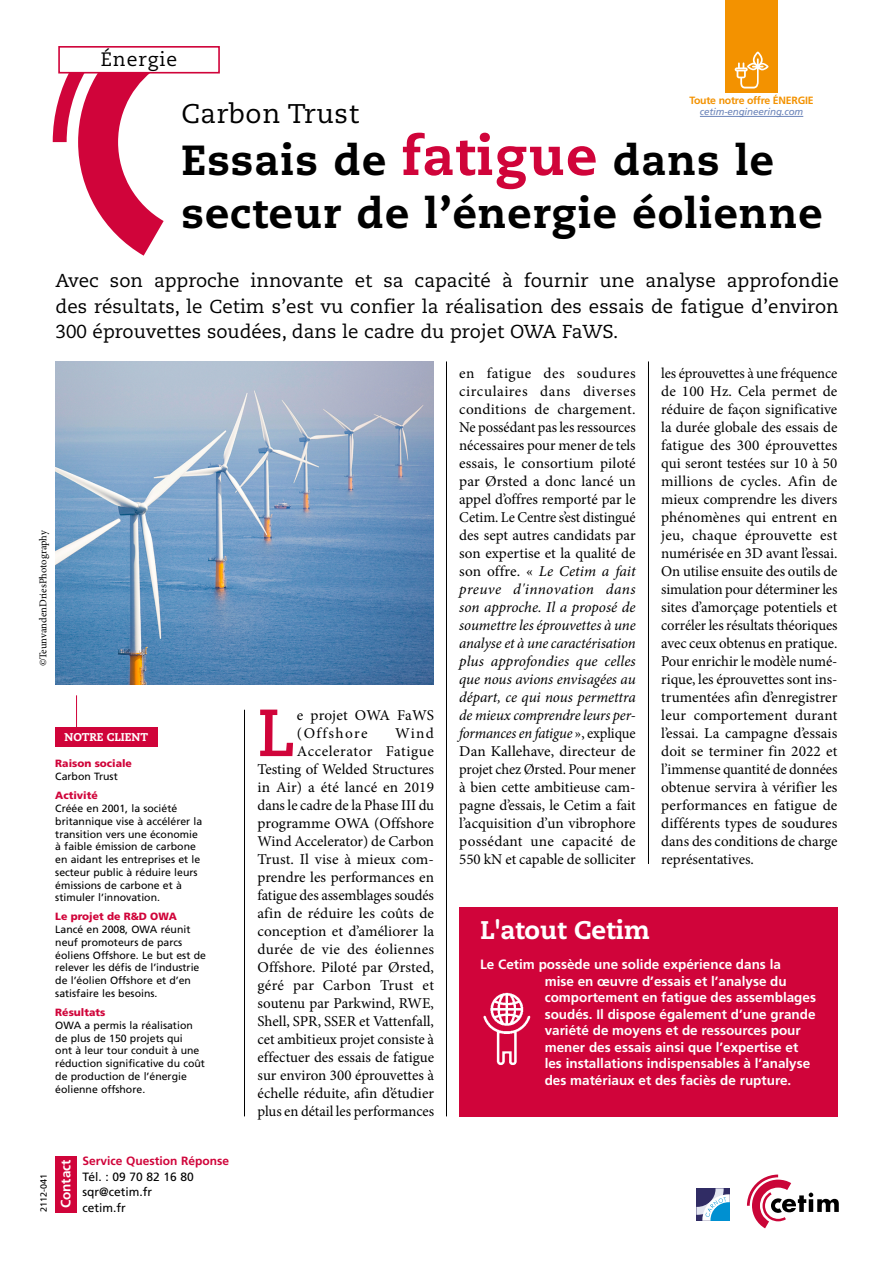
<style>
.page{position:relative;width:893px;height:1263px;background:#fff}
.page>*{position:absolute;margin:0;border:0;box-sizing:border-box;transform-origin:0 0}
.t1{font:700 66.45px "Caecilia";color:#d0043a}
.t2{font:800 42px/52.5px "Caecilia";letter-spacing:.025em;color:#000}
.t3{font:27px "Caecilia";letter-spacing:.025em;color:#000}
.t4{font:800 25.5px "Caecilia";color:#fff}
.t5{font:19.35px "Caecilia";letter-spacing:.05em;color:#000}
.t6{font:18.75px/25.5px "Caecilia";color:#000;text-align:justify}
.t7{font:15px/18px "Minion Pro";color:#000;text-align:justify}
.t8{font:700 13.5px/16.5px "Frutiger LT Std";color:#fff}
.t9{font:12px/15.8px "Frutiger LT Std";color:#000}
.t10{font:700 12px "Frutiger LT Std";color:#d0043a}
.t11{font:800 11.25px "Caecilia";color:#fff}
.t12{font:10.5px/12.8px "Frutiger LT Std";color:#000}
.t13{font:900 10.5px "Frutiger LT Std";color:#d0043a}
.t14{font:10.5px "Minion Pro";color:#000}
.t15{font:700 10.5px "Frutiger LT Std";letter-spacing:-.02em;color:#f39200}
.t16{font:italic 9.75px "Frutiger LT Std";letter-spacing:-.01em;color:#6b84b9}
.t17{font:9px "Frutiger LT Std";color:#000}
.s1{font-size:54px;color:#d0043a}
.s2{font-style:italic}
</style>
<div class="page">
<svg style="left:53px;top:74px;width:111px;height:182px"></svg>
<svg style="left:696px;top:1188px;width:34px;height:33px"></svg>
<svg style="left:747px;top:1174px;width:92px;height:54px"></svg>
<hr style="left:648px;top:361px;width:1px;height:503px;background:#000">
<hr style="left:446px;top:361px;width:1px;height:755px;background:#000">
<hr style="left:244px;top:710px;width:1px;height:406px;background:#000">
<hr style="left:76px;top:695px;width:1px;height:34px;background:#d0043a">
<div style="left:55px;top:727px;width:102px;height:19px;background:#d0043a"></div>
<img style="left:55px;top:361px;width:379px;height:323px">
<div style="left:55px;top:1156px;width:22px;height:56px;background:#d0043a"></div>
<div style="left:58px;top:46px;width:162px;height:28px;border:2px solid #d0043a"></div>
<div style="left:459px;top:907px;width:378px;height:209px;background:#d0043a"></div>
<img style="left:483px;top:992px;width:48px;height:73px">
<div style="left:725px;top:0;width:53px;height:93px;background:#f39200"></div>
<hr style="left:700px;top:116px;width:103px;height:1px;background:#6b84b9">
<svg style="left:735px;top:52px;width:33px;height:36px"></svg>
<p class="t5" style="left:101px;top:48px;width:78px">Énergie</p>
<p class="t15" style="left:689px;top:94px;width:126px">Toute notre offre ÉNERGIE</p>
<p class="t16" style="left:700px;top:106px;width:105px">cetim-engineering.com</p>
<h3 class="t3" style="left:181px;top:97px;width:179px">Carbon Trust</h3>
<h2 class="t2" style="left:181px;top:134px;width:643px">Essais de <span class="s1">fatigue</span> dans le secteur de l’énergie éolienne</h2>
<p class="t6" style="left:56px;top:268px;width:785px">Avec son approche innovante et sa capacité à fournir une analyse approfondie des résultats, le Cetim s’est vu confier la réalisation des essais de fatigue d’environ 300 éprouvettes soudées, dans le cadre du projet OWA FaWS.</p>
<p class="t14" style="left:36px;top:666px;width:138px;rotate:-90deg">©TeunvandenDriesPhotography</p>
<p class="t11" style="left:64px;top:730px;width:85px">NOTRE CLIENT</p>
<p class="t13" style="left:55px;top:757px;width:78px">Raison sociale</p>
<p class="t12" style="left:55px;top:770px;width:64px">Carbon Trust</p>
<p class="t13" style="left:55px;top:789px;width:44px">Activité</p>
<p class="t12" style="left:55px;top:802px;width:149px">Créée en 2001, la société britannique vise à accélérer la transition vers une économie à faible émission de carbone en aidant les entreprises et le secteur public à réduire leurs émissions de carbone et à stimuler l’innovation.</p>
<p class="t13" style="left:55px;top:910px;width:123px">Le projet de R&amp;D OWA</p>
<p class="t12" style="left:55px;top:923px;width:152px">Lancé en 2008, OWA réunit neuf promoteurs de parcs éoliens Offshore. Le but est de relever les défis de l’industrie de l’éolien Offshore et d’en satisfaire les besoins.</p>
<p class="t13" style="left:55px;top:1006px;width:52px">Résultats</p>
<p class="t12" style="left:55px;top:1019px;width:151px">OWA a permis la réalisation de plus de 150 projets qui<br>ont à leur tour conduit à une réduction significative du coût de production de l’énergie éolienne offshore.</p>
<p class="t17" style="left:38px;top:1212px;width:40px;rotate:-90deg">2112-041</p>
<p class="t8" style="left:58px;top:1208px;width:50px;rotate:-90deg">Contact</p>
<p class="t10" style="left:83px;top:1154px;width:148px">Service Question Réponse</p>
<p class="t9" style="left:83px;top:1168px;width:113px">Tél. : 09 70 82 16 80 sqr@cetim.fr</p>
<p class="t9" style="left:83px;top:1200px;width:45px">cetim.fr</p>
<h1 class="t1" style="left:258px;top:694px;width:41px">L</h1>
<p class="t7" style="left:297px;top:706px;width:139px">e projet OWA FaWS (Offshore</p>
<p class="t7" style="left:258px;top:724px;width:178px;text-align:right">Wind<br>Accelerator Fatigue<br>Testing of Welded Structures in Air) a été lancé en 2019 dans le cadre de la Phase III du programme OWA (Offshore<br>Wind Accelerator) de Carbon<br>Trust. Il vise à mieux com&shy;prendre les performances en fatigue des assemblages soudés afin de réduire les coûts de conception et d’améliorer la durée de vie des éoliennes<br>Offshore. Piloté par Ørsted, géré par Carbon Trust et soutenu par Parkwind, RWE,<br>Shell, SPR, SSER et Vattenfall, cet ambitieux projet consiste à effectuer des essais de fatigue sur environ 300 éprouvettes à échelle réduite, afin d’étudier plus en détail les performances</p>
<p class="t7" style="left:459px;top:364px;width:178px">en fatigue des soudures circulaires dans diverses conditions de chargement.<br>Ne possédant pas les ressources nécessaires pour mener de tels essais, le consortium piloté par Ørsted a donc lancé un appel d’offres remporté par le Cetim. Le Centre s’est distingué des sept autres candidats par son expertise et la qualité de son offre. « <span class="s2">Le Cetim a fait preuve d'innovation dans son approche. Il a proposé de soumettre les éprouvettes à une analyse et à une caractérisation plus approfondies que celles que nous avions envisagées au départ, ce qui nous permettra de mieux comprendre leurs per&shy;formances en fatigue</span> », explique Dan Kallehave, directeur de projet chez Ørsted. Pour mener à bien cette ambitieuse cam&shy;pagne d’essais, le Cetim a fait l’acquisition d’un vibrophore possédant une capacité de 550 kN et capable de solliciter</p>
<p class="t7" style="left:661px;top:364px;width:178px">les éprouvettes à une fréquence de 100 Hz. Cela permet de réduire de façon significative la durée globale des essais de fatigue des 300 éprouvettes qui seront testées sur 10 à 50 millions de cycles. Afin de mieux comprendre les divers phénomènes qui entrent en jeu, chaque éprouvette est numérisée en 3D avant l’essai.<br>On utilise ensuite des outils de simulation pour déterminer les sites d’amorçage potentiels et corréler les résultats théoriques avec ceux obtenus en pratique.<br>Pour enrichir le modèle numé&shy;rique, les éprouvettes sont ins&shy;trumentées afin d’enregistrer leur comportement durant l’essai. La campagne d’essais doit se terminer fin 2022 et l’immense quantité de données obtenue servira à vérifier les performances en fatigue de différents types de soudures dans des conditions de charge représentatives.</p>
<h3 class="t4" style="left:480px;top:915px;width:171px">L'atout Cetim</h3>
<p class="t8" style="left:545px;top:956px;width:273px;text-indent:-65px">Le Cetim possède une solide expérience dans la<br>mise en œuvre d’essais et l’analyse du comportement en fatigue des assemblages soudés. Il dispose également d’une grande variété de moyens et de ressources pour mener des essais ainsi que l’expertise et les installations indispensables à l’analyse des matériaux et des faciès de rupture.</p>
</div>
